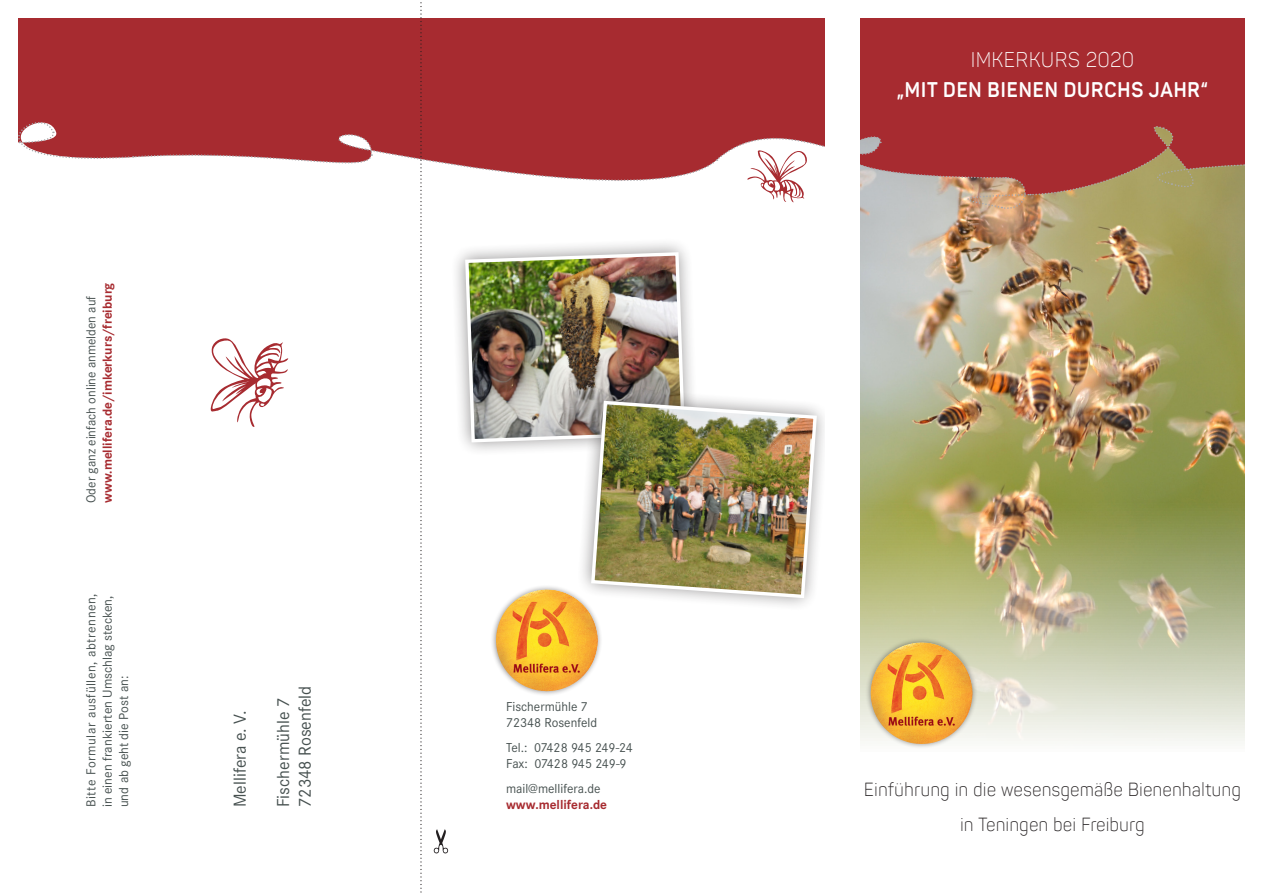
<style>
.page{position:relative;width:1263px;height:893px;background:#fff}
.page>*{position:absolute;margin:0;border:0;box-sizing:border-box;transform-origin:0 0}
.t1{font:700 21px/30px "Panton";letter-spacing:.05em;color:#fff;text-align:center;scale:.9 1}
.t2{font:300 18.75px "Panton";letter-spacing:.04em;color:#231f20;scale:.9 1}
.t3{font:18px "Corporate S";color:#475150}
.t4{font:13.5px/16.2px "Corporate S";color:#475150}
.t5{font:700 13.5px/16.2px "Corporate S";color:#a72b30}
.s1{font-weight:400;color:#475150}
.s2{font-weight:300}
</style>
<div class="page">
<img style="left:18px;top:2px;width:1227px;height:891px">
<p class="t5" style="left:83px;top:503px;width:222px;rotate:-90deg"><span class="s1">Oder ganz einfach online anmelden auf </span>www.mellifera.de/imkerkurs/freiburg</p>
<p class="t4" style="left:83px;top:807px;width:215px;rotate:-90deg">Bitte Formular ausfüllen, abtrennen, in einen frankierten Umschlag stecken, und ab geht die Post an:</p>
<p class="t3" style="left:230px;top:807px;width:98px;rotate:-90deg">Mellifera e. V.</p>
<p class="t3" style="left:273px;top:807px;width:111px;rotate:-90deg">Fischermühle 7</p>
<p class="t3" style="left:295px;top:807px;width:123px;rotate:-90deg">72348 Rosenfeld</p>
<p class="t4" style="left:506px;top:698px;width:83px">Fischermühle 7</p>
<p class="t4" style="left:506px;top:714px;width:93px">72348 Rosenfeld</p>
<p class="t4" style="left:506px;top:739px;width:128px">Tel.: 07428 945 249-24<br>Fax: 07428 945 249-9</p>
<p class="t4" style="left:506px;top:780px;width:96px">mail@mellifera.de</p>
<p class="t5" style="left:506px;top:796px;width:103px">www.mellifera.de</p>
<p class="t1" style="left:897px;top:44px;width:347px"><span class="s2">IMKERKURS 2020<br></span>„MIT DEN BIENEN DURCHS JAHR“</p>
<p class="t2" style="left:864px;top:778px;width:420px">Einführung in die wesensgemäße Bienenhaltung</p>
<p class="t2" style="left:960px;top:813px;width:206px">in Teningen bei Freiburg</p>
</div>
